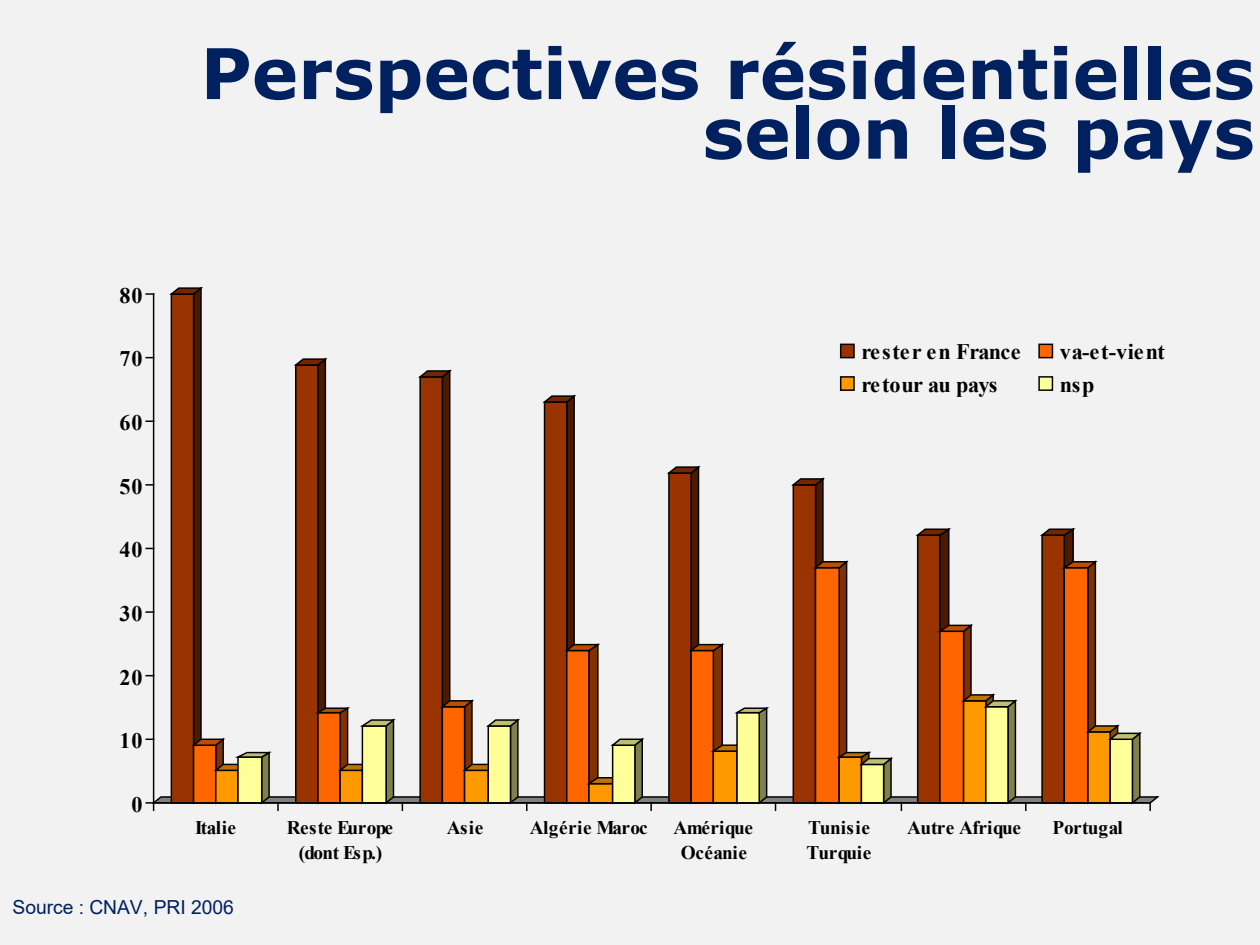
<style>
.page{position:relative;width:1260px;height:945px;background:#f2f2f2}
.page>*{position:absolute;margin:0;border:0;box-sizing:border-box;transform-origin:0 0}
.t1{font:700 70px/59.7px "Verdana";color:#002060;text-align:right}
.t2{font:700 22.22px "Times New Roman";letter-spacing:.035em;color:#000}
.t3{font:700 22.22px "Times New Roman";color:#000}
.t4{font:700 22.22px "Times New Roman";letter-spacing:-.025em;color:#000}
.t5{font:700 19.25px/25.2px "Times New Roman";letter-spacing:-.02em;color:#000;text-align:center}
.t6{font:19.25px "Arial";color:#002060}
.t7{font:700 19.25px "Times New Roman";letter-spacing:.015em;color:#000}
</style>
<div class="page">
<svg style="left:146px;top:286px;width:1014px;height:524px"></svg>
<div style="left:841px;top:344px;width:13px;height:14px;background:#930"></div>
<div style="left:840px;top:344px;width:15px;height:14px;border:1px solid #000"></div>
<div style="left:1039px;top:344px;width:13px;height:14px;background:#f60"></div>
<div style="left:1038px;top:344px;width:15px;height:14px;border:1px solid #000"></div>
<div style="left:841px;top:377px;width:13px;height:13px;background:#f90"></div>
<div style="left:840px;top:376px;width:15px;height:15px;border:1px solid #000"></div>
<div style="left:1039px;top:377px;width:13px;height:13px;background:#ff9"></div>
<div style="left:1038px;top:376px;width:15px;height:15px;border:1px solid #000"></div>
<p class="t2" style="left:120px;top:279px;width:24px">80</p>
<p class="t2" style="left:120px;top:343px;width:24px">70</p>
<p class="t2" style="left:120px;top:407px;width:24px">60</p>
<p class="t2" style="left:120px;top:470px;width:24px">50</p>
<p class="t2" style="left:120px;top:534px;width:24px">40</p>
<p class="t2" style="left:120px;top:597px;width:24px">30</p>
<p class="t2" style="left:120px;top:661px;width:24px">20</p>
<p class="t2" style="left:120px;top:725px;width:24px">10</p>
<p class="t2" style="left:131px;top:788px;width:13px">0</p>
<p class="t1" style="left:200px;top:42px;width:1056px">Perspectives résidentielles selon les pays</p>
<p class="t3" style="left:861px;top:336px;width:161px">rester en France</p>
<p class="t2" style="left:1060px;top:336px;width:107px">va-et-vient</p>
<p class="t4" style="left:861px;top:368px;width:138px">retour au pays</p>
<p class="t2" style="left:1060px;top:368px;width:36px">nsp</p>
<p class="t5" style="left:195px;top:814px;width:43px">Italie</p>
<p class="t5" style="left:287px;top:814px;width:108px">Reste Europe (dont Esp.)</p>
<p class="t5" style="left:447px;top:814px;width:38px">Asie</p>
<p class="t7" style="left:530px;top:814px;width:120px">Algérie Maroc</p>
<p class="t5" style="left:673px;top:814px;width:81px">Amérique<br>Océanie</p>
<p class="t5" style="left:807px;top:814px;width:66px;text-align:left">Tunisie<br>Turquie</p>
<p class="t5" style="left:907px;top:814px;width:115px">Autre Afrique</p>
<p class="t5" style="left:1052px;top:814px;width:72px">Portugal</p>
<p class="t6" style="left:13px;top:894px;width:223px">Source : CNAV, PRI 2006</p>
</div>
